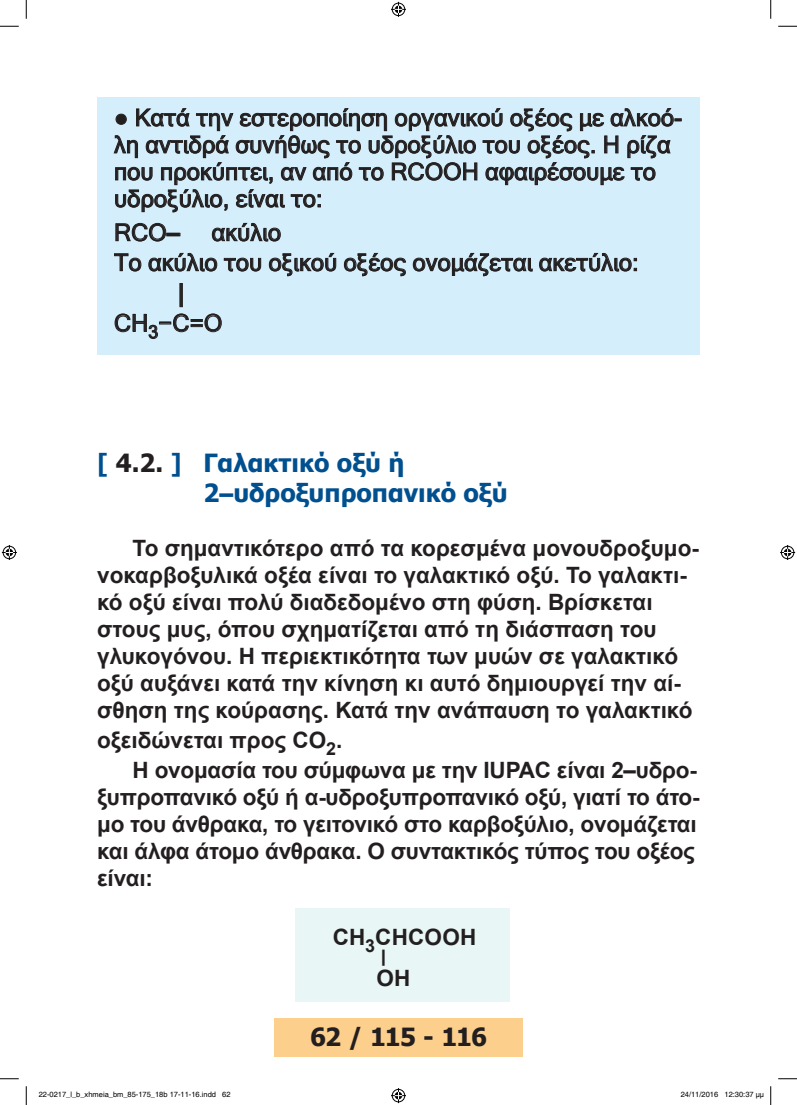
<style>
.page{position:relative;width:797px;height:1105px;background:#fff}
.page>*{position:absolute;margin:0;border:0;box-sizing:border-box;transform-origin:0 0}
.t1{font:700 25px/30px "Tahoma";color:#004f8f}
.t2{font:700 25px "Tahoma";letter-spacing:-.04em;color:#231f20}
.t3{font:25px "Microsoft Sans Serif";color:#231f20;scale:1.25 1}
.t4{font:23.75px/27px "Microsoft Sans Serif";color:#231f20}
.t5{font:700 22.5px/27px "Arial";color:#231f20}
.t6{font:17.25px "Microsoft Sans Serif";color:#231f20;scale:1.82 1}
.t7{font:7.5px "Helvetica";color:#000}
.s1{font-family:"Arial";font-weight:700}
.s2{color:#231f20}
.s3{font-family:"Arial"}
</style>
<div class="page">
<div style="left:274px;top:1018px;width:248px;height:39px;background:#fdcf8c"></div>
<div style="left:295px;top:908px;width:214px;height:94px;background:#e9f6f6"></div>
<div style="left:97px;top:97px;width:602px;height:258px;background:#d4effb"></div>
<svg style="left:114px;top:108px;width:567px;height:104px"></svg>
<svg style="left:115px;top:223px;width:51px;height:18px"></svg>
<div style="left:166px;top:233px;width:14px;height:3px;border:1px solid #231f20"></div>
<svg style="left:212px;top:223px;width:69px;height:18px"></svg>
<svg style="left:114px;top:253px;width:27px;height:18px"></svg>
<svg style="left:148px;top:253px;width:69px;height:18px"></svg>
<svg style="left:224px;top:258px;width:37px;height:13px"></svg>
<svg style="left:269px;top:253px;width:67px;height:23px"></svg>
<svg style="left:344px;top:253px;width:62px;height:23px"></svg>
<svg style="left:413px;top:253px;width:120px;height:23px"></svg>
<svg style="left:539px;top:253px;width:97px;height:18px"></svg>
<div style="left:180px;top:283px;width:3px;height:24px;border:1px solid #231f20"></div>
<svg style="left:115px;top:314px;width:107px;height:25px"></svg>
<svg style="left:0;top:25px;width:19px;height:2px"></svg>
<svg style="left:778px;top:25px;width:19px;height:2px"></svg>
<svg style="left:0;top:1078px;width:19px;height:1px"></svg>
<svg style="left:778px;top:1078px;width:19px;height:1px"></svg>
<svg style="left:25px;top:0;width:2px;height:19px"></svg>
<svg style="left:25px;top:1086px;width:2px;height:19px"></svg>
<svg style="left:770px;top:0;width:1px;height:19px"></svg>
<svg style="left:770px;top:1086px;width:1px;height:19px"></svg>
<svg style="left:391px;top:2px;width:15px;height:15px"></svg>
<svg style="left:391px;top:1088px;width:15px;height:15px"></svg>
<svg style="left:2px;top:545px;width:15px;height:15px"></svg>
<svg style="left:780px;top:545px;width:15px;height:15px"></svg>
<p class="t4" style="left:114px;top:104px;width:569px"><span class="s1">●</span> Κατά την εστεροποίηση οργανικού οξέος με αλκοό&shy;λη αντιδρά συνήθως το υδροξύλιο του οξέος. Η ρίζα που προκύπτει, αν από το RCOOH αφαιρέσουμε το υδροξύλιο, είναι το:</p>
<p class="t4" style="left:114px;top:218px;width:67px">RCO<span class="s1">–</span></p>
<p class="t4" style="left:114px;top:217px;width:526px;line-height:30px;text-indent:98px">ακύλιο<br>Το ακύλιο του οξικού οξέος ονομάζεται ακετύλιο:</p>
<p class="t3" style="left:177px;top:276px;width:8px">|</p>
<p class="t4" style="left:114px;top:309px;width:110px">CH<sub>3</sub>−C=O</p>
<p class="t1" style="left:203px;top:449px;width:306px;text-indent:-106px">[ <span class="s2">4.2.</span> ] Γαλακτικό οξύ ή<br>2<span class="s3">–</span>υδροξυπροπανικό οξύ</p>
<p class="t5" style="left:97px;top:535px;width:603px;text-indent:35px">Το σημαντικότερο από τα κορεσμένα μονουδροξυμο&shy;νοκαρβοξυλικά οξέα είναι το γαλακτικό οξύ. Το γαλακτι&shy;κό οξύ είναι πολύ διαδεδομένο στη φύση. Βρίσκεται στους μυς, όπoυ σχηματίζεται από τη διάσπαση του γλυκογόνου. Η περιεκτικότητα των μυών σε γαλακτικό οξύ αυξάνει κατά την κίνηση κι αυτό δημιουργεί την αί&shy;σθηση της κούρασης. Κατά την ανάπαυση το γαλακτικό</p>
<p class="t5" style="left:133px;top:726px;width:566px;line-height:30px;text-indent:-35px">οξειδώνεται προς CO<sub>2</sub>.<br>Η ονομασία του σύμφωνα με την IUPAC είναι 2–υδρο-</p>
<p class="t5" style="left:97px;top:784px;width:604px">ξυπροπανικό οξύ ή α-υδροξυπροπανικό οξύ, γιατί το άτο&shy;μο του άνθρακα, το γειτονικό στο καρβοξύλιο, ονομάζεται και άλφα άτομο άνθρακα. Ο συντακτικός τύπος του οξέος είναι:</p>
<p class="t5" style="left:333px;top:923px;width:145px">CH<sub>3</sub>CHCOOH</p>
<p class="t6" style="left:379px;top:945px;width:6px">|</p>
<p class="t5" style="left:376px;top:965px;width:35px">OH</p>
<p class="t2" style="left:310px;top:1020px;width:178px">62 / 115 - 116</p>
<p class="t7" style="left:39px;top:1090px;width:193px">22-0217_l_b_xhmeia_bm_85-175_18b 17-11-16.indd 62</p>
<p class="t7" style="left:680px;top:1090px;width:85px">24/11/2016 12:30:37 µµ</p>
</div>
